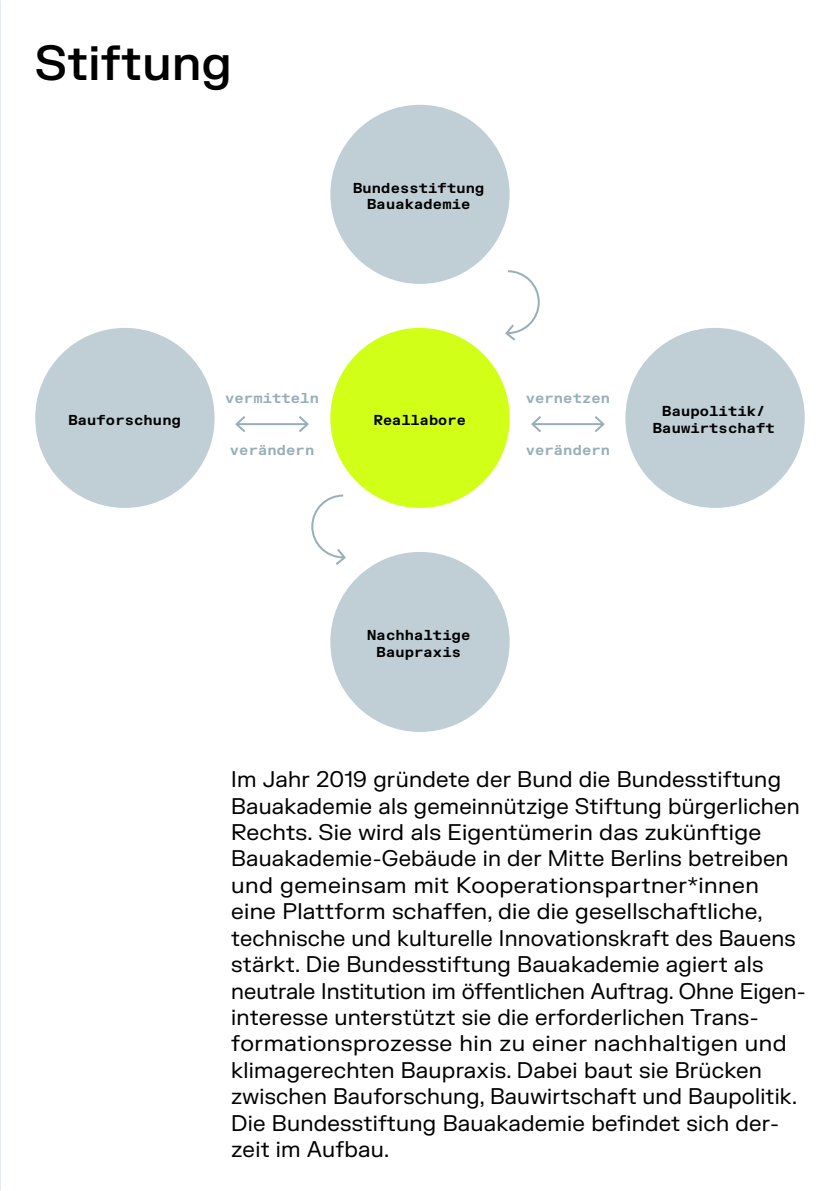
<style>
.page{position:relative;width:840px;height:1191px;background:#fff}
.page>*{position:absolute;margin:0;border:0;box-sizing:border-box;transform-origin:0 0}
.t1{font:500 48px "FK Grotesk";letter-spacing:.01em;color:#000}
.t2{font:22px/26.4px "FK Grotesk";letter-spacing:.01em;color:#000}
.t3{font:700 14px/16.8px "FK Grotesk Mono";letter-spacing:.01em;color:#000;text-align:center}
.t4{font:700 14px "FK Grotesk Mono";letter-spacing:.01em;color:#96afb9}
</style>
<div class="page">
<div style="left:330px;top:105px;width:179px;height:179px;background:#c0cfd5;border-radius:90px"></div>
<div style="left:330px;top:552px;width:179px;height:180px;background:#c0cfd5;border-radius:90px"></div>
<div style="left:35px;top:328px;width:179px;height:180px;background:#c0cfd5;border-radius:90px"></div>
<div style="left:330px;top:328px;width:179px;height:180px;background:#d1ff17;border-radius:90px"></div>
<div style="left:625px;top:328px;width:179px;height:180px;background:#c0cfd5;border-radius:90px"></div>
<hr style="left:236px;top:423px;width:71px;height:2px;background:#96afb9">
<svg style="left:235px;top:416px;width:12px;height:16px"></svg>
<svg style="left:296px;top:416px;width:13px;height:16px"></svg>
<hr style="left:532px;top:423px;width:71px;height:2px;background:#96afb9">
<svg style="left:531px;top:416px;width:12px;height:16px"></svg>
<svg style="left:592px;top:416px;width:13px;height:16px"></svg>
<svg style="left:311px;top:494px;width:35px;height:71px"></svg>
<svg style="left:505px;top:270px;width:35px;height:71px"></svg>
<h1 class="t1" style="left:35px;top:27px;width:198px">Stiftung</h1>
<p class="t3" style="left:353px;top:179px;width:133px">Bundesstiftung<br>Bauakademie</p>
<p class="t4" style="left:225px;top:387px;width:95px">vermitteln</p>
<p class="t4" style="left:525px;top:387px;width:86px">vernetzen</p>
<p class="t3" style="left:68px;top:410px;width:114px">Bauforschung</p>
<p class="t3" style="left:373px;top:410px;width:93px">Reallabore</p>
<p class="t3" style="left:652px;top:402px;width:123px">Baupolitik/<br>Bauwirtschaft</p>
<p class="t4" style="left:230px;top:439px;width:86px">verändern</p>
<p class="t4" style="left:525px;top:439px;width:86px">verändern</p>
<p class="t3" style="left:367px;top:626px;width:105px">Nachhaltige<br>Baupraxis</p>
<p class="t2" style="left:231px;top:765px;width:573px">Im Jahr 2019 gründete der Bund die Bundesstiftung Bauakademie als gemeinnützige Stiftung bürgerlichen Rechts. Sie wird als Eigentümerin das zukünftige Bauakademie-Gebäude in der Mitte Berlins betreiben und gemeinsam mit Kooperationspartner*innen eine Plattform schaffen, die die gesellschaftliche, technische und kulturelle Innovationskraft des Bauens stärkt. Die Bundesstiftung Bauakademie agiert als neutrale Institution im öffentlichen Auftrag. Ohne Eigen&shy;interesse unterstützt sie die erforderlichen Trans&shy;formationsprozesse hin zu einer nachhaltigen und klimagerechten Baupraxis. Dabei baut sie Brücken zwischen Bauforschung, Bauwirtschaft und Baupolitik.<br>Die Bundesstiftung Bauakademie befindet sich der&shy;zeit im Aufbau.</p>
</div>
